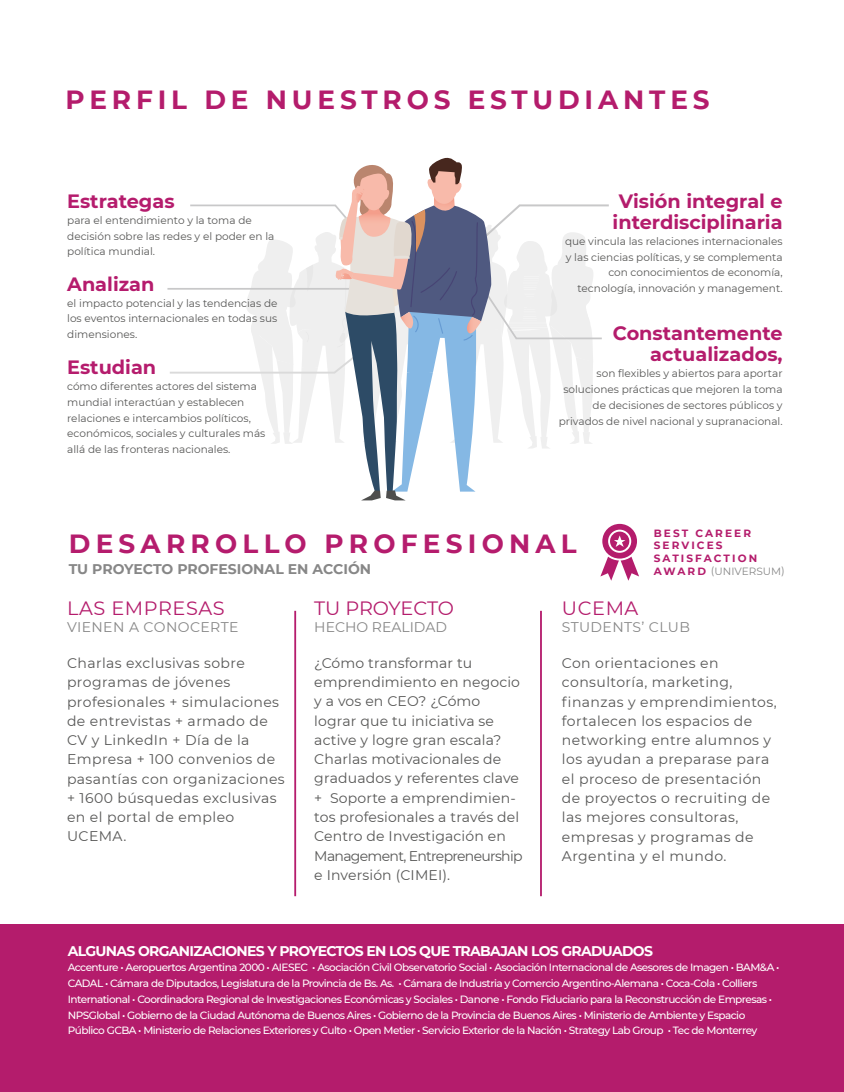
<style>
.page{position:relative;width:844px;height:1092px;background:#fff}
.page>*{position:absolute;margin:0;border:0;box-sizing:border-box;transform-origin:0 0}
.t1{font:700 26.25px "Montserrat";letter-spacing:.185em;color:#b41c6c}
.t2{font:700 26.25px "Montserrat";letter-spacing:.2em;color:#b51c6d}
.t3{font:700 19.25px/21px "Montserrat";color:#b41c6c;text-align:center}
.t4{font:700 19.25px "Montserrat";color:#b51c6d}
.t5{font:19.25px "Montserrat";letter-spacing:.03em;color:#b41c6c}
.t6{font:19.25px "Montserrat";letter-spacing:-.01em;color:#b41c6c}
.t7{font:14px/19.2px "Montserrat";letter-spacing:.03em;color:#575756}
.t8{font:14px/19.2px "Montserrat";letter-spacing:.01em;color:#575756}
.t9{font:700 14px "Montserrat";letter-spacing:-.05em;color:#fff}
.t10{font:700 14px "Montserrat";color:#878787}
.t11{font:14px "Montserrat";letter-spacing:.02em;color:#878787}
.t12{font:14px "Montserrat";color:#878787}
.t13{font:500 10.5px/15.8px "Montserrat";letter-spacing:-.05em;color:#fff}
.t14{font:10.5px/15.8px "Montserrat";color:#575756}
.t15{font:700 10.5px/12.6px "Montserrat";letter-spacing:.2em;color:#b41c6c}
.s1{font-weight:400;color:#878787}
</style>
<div class="page">
<div style="left:0;top:924px;width:843px;height:167px;background:#b41c6c"></div>
<hr style="left:294px;top:610px;width:2px;height:286px;background:#b51c6d">
<hr style="left:540px;top:610px;width:1px;height:286px;background:#b51c6d">
<hr style="left:167px;top:288px;width:217px;height:2px;background:#c8c8c9">
<svg style="left:168px;top:157px;width:441px;height:343px"></svg>
<svg style="left:600px;top:524px;width:39px;height:56px"></svg>
<h1 class="t1" style="left:66px;top:84px;width:645px">PERFIL DE NUESTROS ESTUDIANTES</h1>
<h2 class="t4" style="left:67px;top:189px;width:109px">Estrategas</h2>
<p class="t14" style="left:67px;top:212px;width:208px">para el entendimiento y la toma de decisión sobre las redes y el poder en la política mundial.</p>
<h2 class="t4" style="left:67px;top:272px;width:89px">Analizan</h2>
<p class="t14" style="left:67px;top:295px;width:212px;text-align:justify">el impacto potencial y las tendencias de los eventos internacionales en todas sus dimensiones.</p>
<h2 class="t4" style="left:67px;top:356px;width:90px">Estudian</h2>
<p class="t14" style="left:67px;top:378px;width:200px">cómo diferentes actores del sistema mundial interactúan y establecen relaciones e intercambios políticos, económicos, sociales y culturales más allá de las fronteras nacionales.</p>
<h2 class="t3" style="left:612px;top:190px;width:171px">Visión integral e interdisciplinaria</h2>
<p class="t14" style="left:565px;top:233px;width:219px;text-align:right">que vincula las relaciones internacionales y las ciencias políticas, y se complementa con conocimientos de economía, tecnología, innovación y management.</p>
<h2 class="t3" style="left:612px;top:323px;width:171px;text-align:right">Constantemente actualizados,</h2>
<p class="t14" style="left:558px;top:365px;width:225px;text-align:right">son flexibles y abiertos para aportar soluciones prácticas que mejoren la toma de decisiones de sectores públicos y privados de nivel nacional y supranacional.</p>
<h1 class="t2" style="left:69px;top:527px;width:509px">DESARROLLO PROFESIONAL</h1>
<h3 class="t10" style="left:69px;top:560px;width:304px">TU PROYECTO PROFESIONAL EN ACCIÓN</h3>
<p class="t15" style="left:653px;top:526px;width:132px">BEST CAREER<br>SERVICES<br>SATISFACTION<br>AWA R D <span class="s1">(UNIVERSUM)</span></p>
<h2 class="t5" style="left:67px;top:596px;width:159px">LAS EMPRESAS</h2>
<h3 class="t11" style="left:67px;top:618px;width:173px">VIENEN A CONOCERTE</h3>
<p class="t7" style="left:67px;top:653px;width:219px">Charlas exclusivas sobre programas de jóvenes profesionales + simulaciones de entrevistas + armado de<br>CV y LinkedIn + Día de la<br>Empresa + 100 convenios de pasantías con organizaciones + 1600 búsquedas exclusivas en el portal de empleo<br>UCEMA.</p>
<h2 class="t6" style="left:314px;top:596px;width:141px">TU PROYECTO</h2>
<h3 class="t12" style="left:314px;top:618px;width:134px">HECHO REALIDAD</h3>
<p class="t8" style="left:314px;top:653px;width:210px">¿Cómo transformar tu emprendimiento en negocio y a vos en CEO? ¿Cómo lograr que tu iniciativa se active y logre gran escala?<br>Charlas motivacionales de graduados y referentes clave + Soporte a emprendimien&shy;tos profesionales a través del<br>Centro de Investigación en<br>Management, Entrepreneurship e Inversión (CIMEI).</p>
<h2 class="t5" style="left:561px;top:596px;width:78px">UCEMA</h2>
<h3 class="t11" style="left:561px;top:618px;width:129px">STUDENTS’ CLUB</h3>
<p class="t7" style="left:561px;top:653px;width:216px">Con orientaciones en consultoría, marketing, finanzas y emprendimientos, fortalecen los espacios de networking entre alumnos y los ayudan a preparase para el proceso de presentación de proyectos o recruiting de las mejores consultoras, empresas y programas de<br>Argentina y el mundo.</p>
<h3 class="t9" style="left:68px;top:942px;width:586px">ALGUNAS ORGANIZACIONES Y PROYECTOS EN LOS QUE TRABAJAN LOS GRADUADOS</h3>
<p class="t13" style="left:68px;top:959px;width:713px">Accenture • Aeropuertos Argentina 2000 • AIESEC • Asociación Civil Observatorio Social • Asociación Internacional de Asesores de Imagen • BAM&amp;A • CADAL • Cámara de Diputados, Legislatura de la Provincia de Bs. As. • Cámara de Industria y Comercio Argentino-Alemana • Coca-Cola • Colliers International • Coordinadora Regional de Investigaciones Económicas y Sociales • Danone • Fondo Fiduciario para la Reconstrucción de Empresas • NPSGlobal • Gobierno de la Ciudad Autónoma de Buenos Aires • Gobierno de la Provincia de Buenos Aires • Ministerio de Ambiente y Espacio Público GCBA • Ministerio de Relaciones Exteriores y Culto • Open Metier • Servicio Exterior de la Nación • Strategy Lab Group • Tec de Monterrey</p>
</div>
